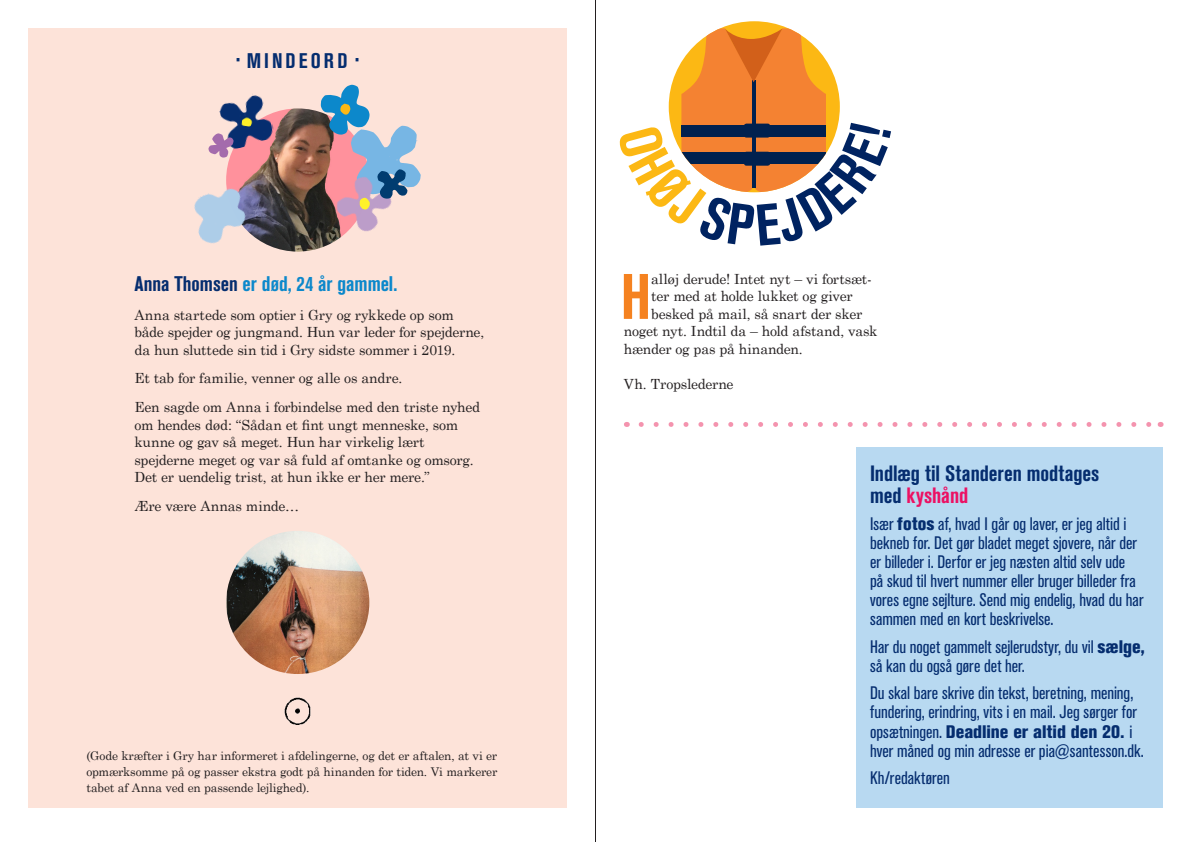
<style>
.page{position:relative;width:1191px;height:842px;background:#fff}
.page>*{position:absolute;margin:0;border:0;box-sizing:border-box;transform-origin:0 0}
.brød{font:700 condensed 63.6px "Akzidenz Grotesk BE";color:#f58220}
.stor_overskrift_vers{font:700 condensed 22px "Akzidenz Grotesk BE";letter-spacing:-.005em;color:#052d6f}
.stor_overskrift_vers-2{font:700 condensed 22px "Akzidenz Grotesk BE";letter-spacing:-.005em;color:#ec1163}
.stor_overskrift_vers-3{font:700 condensed 21px "Akzidenz Grotesk BE";letter-spacing:-.005em;color:#0c88cb}
.stor_overskrift_vers-4{font:700 condensed 21px "Akzidenz Grotesk BE";letter-spacing:.145em;color:#052d6f}
.stor_overskrift_vers-5{font:condensed 18px/19px "Akzidenz Grotesk BE";color:#052d6f}
.brød-2{font:14px/17.5px "Century Schoolbook";letter-spacing:-.02em;color:#231f20}
.brød-3{font:12px/16px "Century Schoolbook";letter-spacing:-.02em;color:#231f20;text-align:justify}
.s1{color:#052d6f}
.s2{font-weight:800}
</style>
<div class="page">
<div style="left:28px;top:28px;width:539px;height:780px;background:#fde3d9"></div>
<svg style="left:641px;top:422px;width:511px;height:5px"></svg>
<img style="left:285px;top:698px;width:26px;height:26px">
<img style="left:226px;top:108px;width:143px;height:144px;border-radius:72px">
<img style="left:320px;top:84px;width:50px;height:50px">
<img style="left:194px;top:182px;width:61px;height:62px">
<img style="left:339px;top:103px;width:14px;height:11px">
<img style="left:219px;top:94px;width:57px;height:56px">
<svg style="left:240px;top:113px;width:14px;height:15px"></svg>
<img style="left:209px;top:133px;width:24px;height:25px">
<img style="left:350px;top:125px;width:71px;height:68px">
<img style="left:226px;top:531px;width:143px;height:143px;border-radius:72px">
<img style="left:331px;top:170px;width:61px;height:68px">
<svg style="left:359px;top:198px;width:12px;height:11px"></svg>
<img style="left:378px;top:170px;width:29px;height:29px">
<div style="left:856px;top:448px;width:306px;height:360px;background:#b8d9f1"></div>
<hr style="left:595px;top:0;width:1px;height:842px;background:#231f20">
<svg style="left:668px;top:28px;width:172px;height:165px"></svg>
<p class="stor_overskrift_vers-4" style="left:236px;top:49px;width:125px"><sup>•</sup> MINDEORD <sup>•</sup></p>
<p class="stor_overskrift_vers-3" style="left:134px;top:271px;width:264px"><span class="s1">Anna Thomsen</span> er død, 24 år gammel.</p>
<p class="brød-2" style="left:134px;top:305px;width:351px">Anna startede som optier i Gry og rykkede op som både spejder og jungmand. Hun var leder for spejderne, da hun sluttede sin tid i Gry sidste sommer i 2019.</p>
<p class="brød-2" style="left:134px;top:368px;width:269px">Et tab for familie, venner og alle os andre.</p>
<p class="brød-2" style="left:134px;top:397px;width:347px">Een sagde om Anna i forbindelse med den triste nyhed om hendes død: “Sådan et fint ungt menneske, som kunne og gav så meget. Hun har virkelig lært spejderne meget og var så fuld af omtanke og omsorg.<br>Det er uendelig trist, at hun ikke er her mere.”</p>
<p class="brød-2" style="left:134px;top:496px;width:166px">Ære være Annas minde…</p>
<p class="brød-3" style="left:86px;top:746px;width:412px">(Gode kræfter i Gry har informeret i afdelingerne, og det er aftalen, at vi er opmærksomme på og passer ekstra godt på hinanden for tiden. Vi markerer tabet af Anna ved en passende lejlighed).</p>
<p class="brød" style="left:620px;top:260px;width:32px">H</p>
<p class="brød-2" style="left:651px;top:269px;width:222px">alløj derude! Intet nyt – vi fortsæt-</p>
<p class="brød-2" style="left:651px;top:286px;width:203px">ter med at holde lukket og giver</p>
<p class="brød-2" style="left:651px;top:304px;width:213px">besked på mail, så snart der sker</p>
<p class="brød-2" style="left:624px;top:321px;width:255px">noget nyt. Indtil da – hold afstand, vask</p>
<p class="brød-2" style="left:624px;top:339px;width:180px">hænder og pas på hinanden.</p>
<p class="brød-2" style="left:624px;top:374px;width:111px">Vh. Tropslederne</p>
<p class="stor_overskrift_vers" style="left:870px;top:461px;width:231px">Indlæg til Standeren modtages</p>
<p class="stor_overskrift_vers-2" style="left:870px;top:483px;width:100px"><span class="s1">med</span> kyshånd</p>
<p class="stor_overskrift_vers-5" style="left:870px;top:515px;width:275px">Især <span class="s2">fotos</span> af, hvad I går og laver, er jeg altid i bekneb for. Det gør bladet meget sjovere, når der er billeder i. Derfor er jeg næsten altid selv ude<br>på skud til hvert nummer eller bruger billeder fra vores egne sejlture. Send mig endelig, hvad du har sammen med en kort beskrivelse.</p>
<p class="stor_overskrift_vers-5" style="left:870px;top:637px;width:276px">Har du noget gammelt sejlerudstyr, du vil <span class="s2">sælge, </span>så kan du også gøre det her.</p>
<p class="stor_overskrift_vers-5" style="left:870px;top:684px;width:275px">Du skal bare skrive din tekst, beretning, mening, fundering, erindring, vits i en mail. Jeg sørger for opsætningen. <span class="s2">Deadline er altid den 20.</span> i hver måned og min adresse er pia@santesson.dk.</p>
<p class="stor_overskrift_vers-5" style="left:870px;top:768px;width:81px">Kh/redaktøren</p>
</div>
